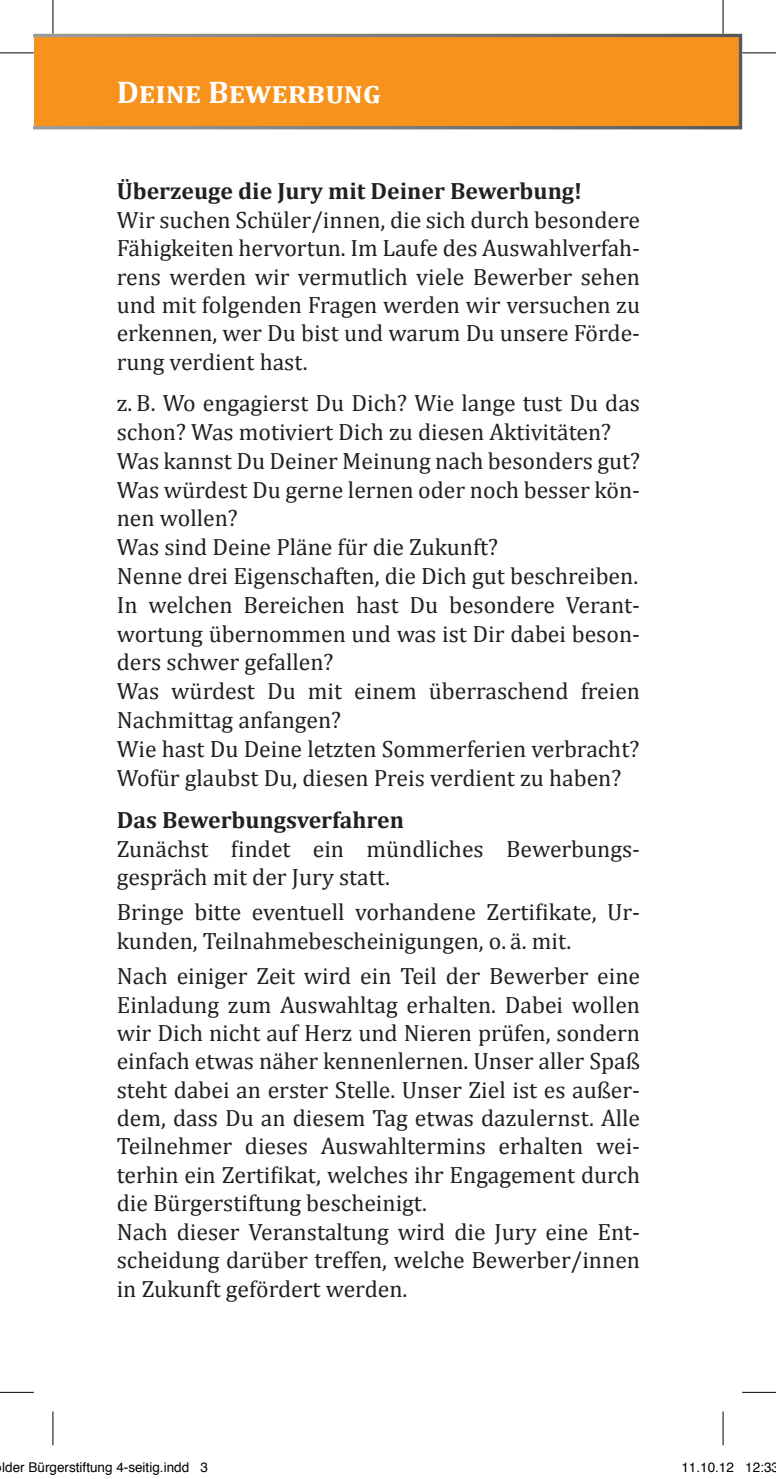
<style>
.page{position:relative;width:776px;height:1479px;background:#fff}
.page>*{position:absolute;margin:0;border:0;box-sizing:border-box;transform-origin:0 0}
.t1{font:700 31.5px "Cambria";color:#fff}
.t2{font:23.62px/28.3px "Cambria";color:#231f20}
.t3{font:700 23.62px "Cambria";color:#231f20}
.t4{font:13.5px "Helvetica";color:#000}
</style>
<div class="page">
<svg style="left:34px;top:34px;width:708px;height:95px;background:#ee9123"></svg>
<hr style="left:0;top:53px;width:34px;height:1px;background:#000">
<hr style="left:742px;top:53px;width:33px;height:1px;background:#000">
<hr style="left:0;top:1392px;width:34px;height:1px;background:#000">
<hr style="left:742px;top:1392px;width:33px;height:1px;background:#000">
<hr style="left:53px;top:0;width:1px;height:34px;background:#000">
<hr style="left:53px;top:1411px;width:1px;height:34px;background:#000">
<hr style="left:722px;top:0;width:1px;height:34px;background:#000">
<hr style="left:722px;top:1411px;width:1px;height:34px;background:#000">
<h1 class="t1" style="left:117px;top:70px;width:266px">Deine Bewerbung</h1>
<p class="t3" style="left:117px;top:174px;width:467px">Überzeuge die Jury mit Deiner Bewerbung!</p>
<p class="t2" style="left:117px;top:206px;width:525px;text-align:justify">Wir suchen Schüler/innen, die sich durch besondere Fähigkeiten hervortun. Im Laufe des Auswahlverfah&shy;rens werden wir vermutlich viele Bewerber sehen und mit folgenden Fragen werden wir versuchen zu erkennen, wer Du bist und warum Du unsere Förde&shy;rung verdient hast.</p>
<p class="t2" style="left:117px;top:389px;width:525px">z. B. Wo engagierst Du Dich? Wie lange tust Du das schon? Was motiviert Dich zu diesen Aktivitäten?<br>Was kannst Du Deiner Meinung nach besonders gut?<br>Was würdest Du gerne lernen oder noch besser kön&shy;nen wollen?<br>Was sind Deine Pläne für die Zukunft?<br>Nenne drei Eigenschaften, die Dich gut beschreiben.<br>In welchen Bereichen hast Du besondere Verant&shy;wortung übernommen und was ist Dir dabei beson&shy;ders schwer gefallen?<br>Was würdest Du mit einem überraschend freien Nachmittag anfangen?<br>Wie hast Du Deine letzten Sommerferien verbracht?<br>Wofür glaubst Du, diesen Preis verdient zu haben?</p>
<p class="t3" style="left:117px;top:803px;width:289px">Das Bewerbungsverfahren</p>
<p class="t2" style="left:117px;top:834px;width:524px">Zunächst findet ein mündliches Bewerbungs&shy;gespräch mit der Jury statt.</p>
<p class="t2" style="left:117px;top:898px;width:524px">Bringe bitte eventuell vorhandene Zertifikate, Ur&shy;kunden, Teilnahmebescheinigungen, o. ä. mit.</p>
<p class="t2" style="left:117px;top:962px;width:525px">Nach einiger Zeit wird ein Teil der Bewerber eine Einladung zum Auswahltag erhalten. Dabei wollen wir Dich nicht auf Herz und Nieren prüfen, sondern einfach etwas näher kennenlernen. Unser aller Spaß steht dabei an erster Stelle. Unser Ziel ist es außer&shy;dem, dass Du an diesem Tag etwas dazulernst. Alle Teilnehmer dieses Auswahltermins erhalten wei&shy;terhin ein Zertifikat, welches ihr Engagement durch die Bürgerstiftung bescheinigt.<br>Nach dieser Veranstaltung wird die Jury eine Ent&shy;scheidung darüber treffen, welche Bewerber/innen in Zukunft gefördert werden.</p>
<p class="t4" style="left:2px;top:1457px;width:207px">lder Bürgerstiftung 4-seitig.indd 3</p>
<p class="t4" style="left:681px;top:1457px;width:99px">11.10.12 12:33</p>
</div>
